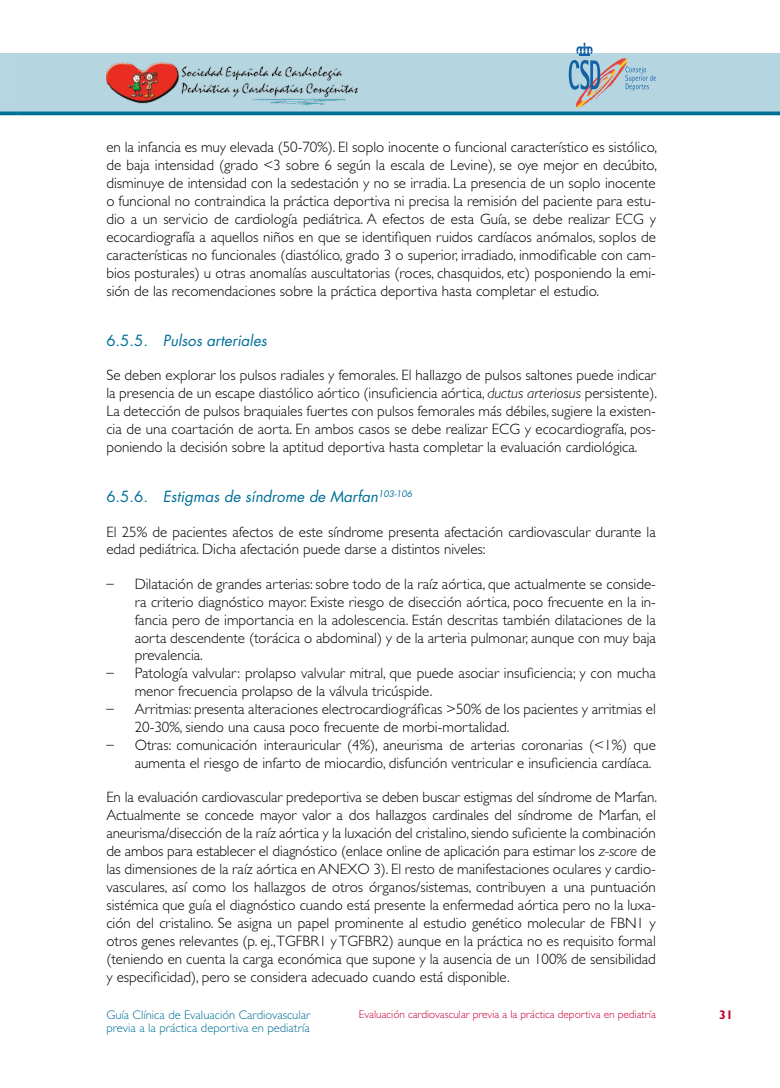
<style>
.page{position:relative;width:780px;height:1088px;background:#fff}
.page>*{position:absolute;margin:0;border:0;box-sizing:border-box;transform-origin:0 0}
.GENERAL-PARRAFO-1{font:300 15px/18px "Gill Sans Std";color:#000;text-align:justify}
.GENERAL-LISTA-UL-GUI{font:300 15px/18px "Gill Sans Std";color:#000}
.GENERAL-NIVEL-3{font:italic 15px "Futura Std";color:#007097}
.t1{font:300 12.5px/13.8px "Gill Sans Std";color:#007097}
.t2{font:700 12.5px "Gill Sans Std";color:#c70033}
.t3{font:300 11.25px "Gill Sans Std";color:#c70033}
.s1{font-style:normal}
.s2{font-style:italic}
.s3{font-family:"Futura Std"}
</style>
<div class="page">
<div style="left:0;top:53px;width:18px;height:60px;background:#b6d6e1"></div>
<div style="left:18px;top:53px;width:762px;height:60px;background:#b5d5e1"></div>
<img style="left:106px;top:62px;width:251px;height:42px">
<svg style="left:568px;top:43px;width:88px;height:65px"></svg>
<hr style="left:0;top:112px;width:18px;height:3px;background:#007097">
<hr style="left:18px;top:112px;width:762px;height:3px;background:#007097">
<p class="GENERAL-PARRAFO-1" style="left:106px;top:138px;width:552px">en la infancia es muy elevada (50-70%). El soplo inocente o funcional característico es sistólico, de baja intensidad (grado &lt;3 sobre 6 según la escala de Levine), se oye mejor en decúbito, disminuye de intensidad con la sedestación y no se irradia. La presencia de un soplo inocente o funcional no contraindica la práctica deportiva ni precisa la remisión del paciente para estu&shy;dio a un servicio de cardiología pediátrica. A efectos de esta Guía, se debe realizar ECG y ecocardiografía a aquellos niños en que se identifiquen ruidos cardíacos anómalos, soplos de características no funcionales (diastólico, grado 3 o superior, irradiado, inmodificable con cam&shy;bios posturales) u otras anomalías auscultatorias (roces, chasquidos, etc) posponiendo la emi&shy;sión de las recomendaciones sobre la práctica deportiva hasta completar el estudio.</p>
<p class="GENERAL-NIVEL-3" style="left:106px;top:331px;width:162px"><span class="s1">6.5.5.</span> Pulsos arteriales</p>
<p class="GENERAL-PARRAFO-1" style="left:106px;top:366px;width:552px">Se deben explorar los pulsos radiales y femorales. El hallazgo de pulsos saltones puede indicar la presencia de un escape diastólico aórtico (insuficiencia aórtica, <span class="s2">ductus arteriosus</span> persistente).<br>La detección de pulsos braquiales fuertes con pulsos femorales más débiles, sugiere la existen&shy;cia de una coartación de aorta. En ambos casos se debe realizar ECG y ecocardiografía, pos&shy;poniendo la decisión sobre la aptitud deportiva hasta completar la evaluación cardiológica.</p>
<p class="GENERAL-NIVEL-3" style="left:106px;top:487px;width:307px"><span class="s1">6.5.6.</span> Estigmas de síndrome de Marfan<sup>103-106</sup></p>
<p class="GENERAL-PARRAFO-1" style="left:106px;top:523px;width:551px">El 25% de pacientes afectos de este síndrome presenta afectación cardiovascular durante la edad pediátrica. Dicha afectación puede darse a distintos niveles:</p>
<p class="GENERAL-LISTA-UL-GUI" style="left:135px;top:575px;width:522px;text-align:justify;text-indent:-28px"><span class="s3">–</span> Dilatación de grandes arterias: sobre todo de la raíz aórtica, que actualmente se conside&shy;ra criterio diagnóstico mayor. Existe riesgo de disección aórtica, poco frecuente en la in&shy;fancia pero de importancia en la adolescencia. Están descritas también dilataciones de la aorta descendente (torácica o abdominal) y de la arteria pulmonar, aunque con muy baja prevalencia.</p>
<p class="GENERAL-LISTA-UL-GUI" style="left:135px;top:664px;width:522px;text-indent:-28px"><span class="s3">–</span> Patología valvular: prolapso valvular mitral, que puede asociar insuficiencia; y con mucha menor frecuencia prolapso de la válvula tricúspide.</p>
<p class="GENERAL-LISTA-UL-GUI" style="left:135px;top:700px;width:522px;text-indent:-28px"><span class="s3">–</span> Arritmias: presenta alteraciones electrocardiográficas &gt;50% de los pacientes y arritmias el<br>20-30%, siendo una causa poco frecuente de morbi-mortalidad.</p>
<p class="GENERAL-LISTA-UL-GUI" style="left:106px;top:736px;width:551px;text-align:right"><span class="s3">–</span> Otras: comunicación interauricular (4%), aneurisma de arterias coronarias (&lt;1%) que aumenta el riesgo de infarto de miocardio, disfunción ventricular e insuficiencia cardíaca.</p>
<p class="GENERAL-PARRAFO-1" style="left:106px;top:788px;width:552px">En la evaluación cardiovascular predeportiva se deben buscar estigmas del síndrome de Marfan.<br>Actualmente se concede mayor valor a dos hallazgos cardinales del síndrome de Marfan, el aneurisma/disección de la raíz aórtica y la luxación del cristalino, siendo suficiente la combinación de ambos para establecer el diagnóstico (enlace online de aplicación para estimar los <span class="s2">z-score</span> de las dimensiones de la raíz aórtica en ANEXO 3). El resto de manifestaciones oculares y cardio&shy;vasculares, así como los hallazgos de otros órganos/sistemas, contribuyen a una puntuación sistémica que guía el diagnóstico cuando está presente la enfermedad aórtica pero no la luxa&shy;ción del cristalino. Se asigna un papel prominente al estudio genético molecular de FBN1 y otros genes relevantes (p. ej.,TGFBR1 y TGFBR2) aunque en la práctica no es requisito formal (teniendo en cuenta la carga económica que supone y la ausencia de un 100% de sensibilidad y especificidad), pero se considera adecuado cuando está disponible.</p>
<p class="t1" style="left:106px;top:1007px;width:205px">Guía Clínica de Evaluación Cardiovascular previa a la práctica deportiva en pediatría</p>
<p class="t3" style="left:359px;top:1007px;width:298px">Evaluación cardiovascular previa a la práctica deportiva en pediatría</p>
<p class="t2" style="left:719px;top:1007px;width:15px">31</p>
</div>
